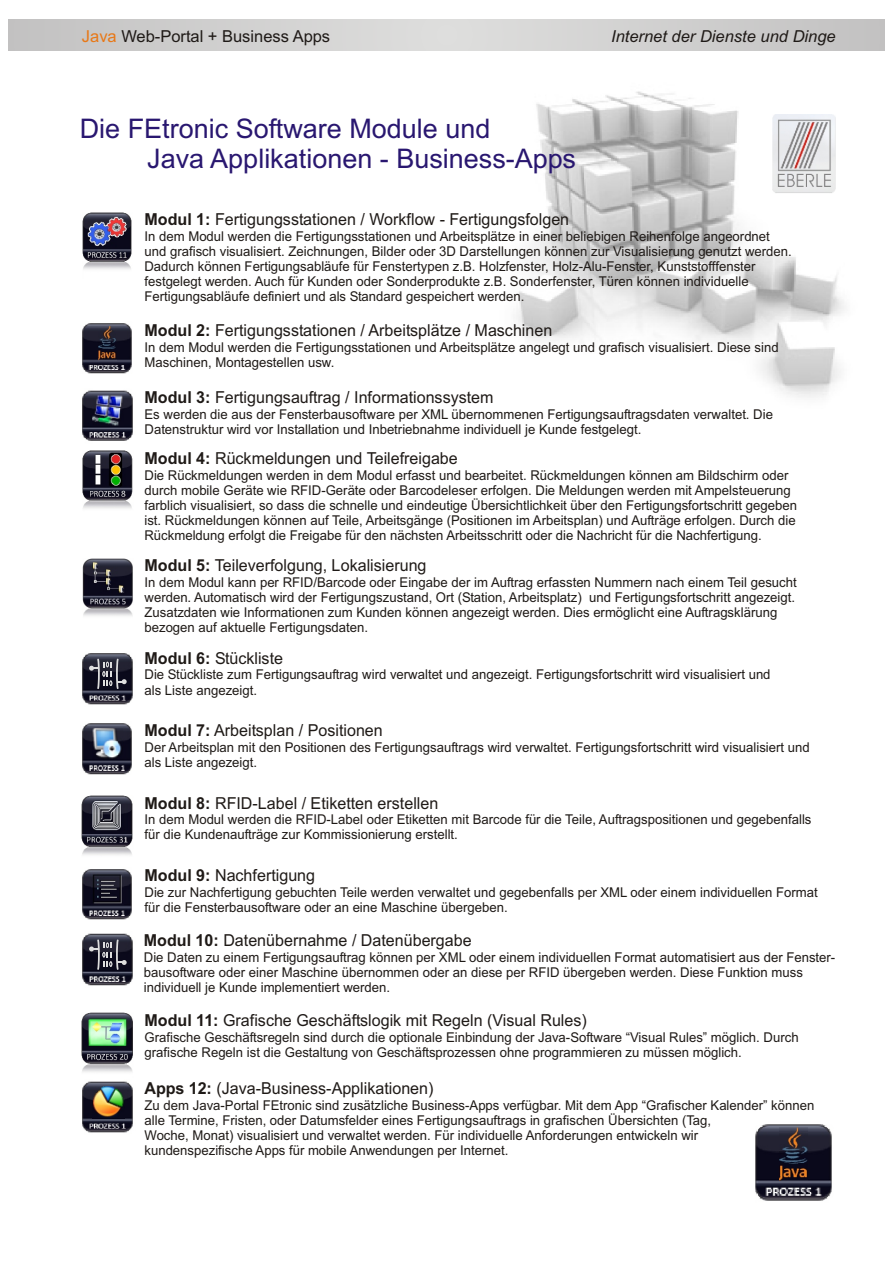
<style>
.page{position:relative;width:894px;height:1263px;background:#fff}
.page>*{position:absolute;margin:0;border:0;box-sizing:border-box;transform-origin:0 0}
.t1{font:27px/30.2px "Arial";color:#291770}
.t2{font:16.5px "Arial";color:#1f1a17}
.t3{font:italic 16.5px "Arial";color:#1f1a17}
.t4{font:13.5px/15.1px "Arial";color:#1f1a17}
.s1{color:#e87817}
.s2{font-weight:700}
</style>
<div class="page">
<img style="left:450px;top:50px;width:435px;height:348px">
<img style="left:773px;top:115px;width:63px;height:79px">
<div style="left:9px;top:19px;width:875px;height:31px;background:linear-gradient(to right,#d0d0cf,#d0d0cf)"></div>
<img style="left:755px;top:1124px;width:77px;height:77px">
<img style="left:779px;top:1128px;width:28px;height:53px">
<img style="left:82px;top:323px;width:50px;height:51px">
<img style="left:99px;top:327px;width:17px;height:33px">
<img style="left:82px;top:212px;width:50px;height:57px">
<img style="left:82px;top:1012px;width:51px;height:60px">
<img style="left:82px;top:451px;width:51px;height:58px">
<img style="left:83px;top:558px;width:50px;height:58px">
<img style="left:82px;top:933px;width:51px;height:53px">
<svg style="left:89px;top:939px;width:38px;height:31px"></svg>
<img style="left:82px;top:653px;width:51px;height:52px">
<svg style="left:89px;top:659px;width:38px;height:30px"></svg>
<img style="left:82px;top:390px;width:51px;height:51px">
<img style="left:93px;top:395px;width:30px;height:30px">
<img style="left:82px;top:1081px;width:51px;height:52px">
<img style="left:92px;top:1087px;width:32px;height:32px">
<img style="left:82px;top:796px;width:51px;height:59px">
<img style="left:82px;top:723px;width:50px;height:52px">
<img style="left:92px;top:729px;width:31px;height:30px">
<img style="left:82px;top:869px;width:50px;height:51px">
<img style="left:92px;top:873px;width:31px;height:31px">
<svg style="left:101px;top:881px;width:16px;height:17px"></svg>
<p class="t2" style="left:82px;top:30px;width:250px"><span class="s1">Java</span> Web-Portal + Business Apps</p>
<p class="t3" style="left:611px;top:30px;width:226px">Internet der Dienste und Dinge</p>
<h1 class="t1" style="left:147px;top:116px;width:430px;text-indent:-67px">Die FEtronic Software Module und<br>Java Applikationen - Business-Apps</h1>
<p class="t2" style="left:145px;top:213px;width:426px"><span class="s2">Modul 1:</span> Fertigungsstationen / Workflow - Fertigungsfolgen</p>
<p class="t4" style="left:144px;top:229px;width:649px">In dem Modul werden die Fertigungsstationen und Arbeitsplätze in einer beliebigen Reihenfolge angeordnet und grafisch visualisiert. Zeichnungen, Bilder oder 3D Darstellungen können zur Visualisierung genutzt werden.<br>Dadurch können Fertigungsabläufe für Fenstertypen z.B. Holzfenster, Holz-Alu-Fenster, Kunststofffenster festgelegt werden. Auch für Kunden oder Sonderprodukte z.B. Sonderfenster, Türen können individuelle Fertigungsabläufe definiert und als Standard gespeichert werden.</p>
<p class="t2" style="left:145px;top:324px;width:409px"><span class="s2">Modul 2:</span> Fertigungsstationen / Arbeitsplätze / Maschinen</p>
<p class="t4" style="left:145px;top:341px;width:636px">In dem Modul werden die Fertigungsstationen und Arbeitsplätze angelegt und grafisch visualisiert. Diese sind<br>Maschinen, Montagestellen usw.</p>
<p class="t2" style="left:145px;top:391px;width:351px"><span class="s2">Modul 3:</span> Fertigungsauftrag / Informationssystem</p>
<p class="t4" style="left:145px;top:408px;width:630px">Es werden die aus der Fensterbausoftware per XML übernommenen Fertigungsauftragsdaten verwaltet. Die<br>Datenstruktur wird vor Installation und Inbetriebnahme individuell je Kunde festgelegt.</p>
<p class="t2" style="left:145px;top:452px;width:315px"><span class="s2">Modul 4:</span> Rückmeldungen und Teilefreigabe</p>
<p class="t4" style="left:144px;top:468px;width:654px">Die Rückmeldungen werden in dem Modul erfasst und bearbeitet. Rückmeldungen können am Bildschirm oder durch mobile Geräte wie RFID-Geräte oder Barcodeleser erfolgen. Die Meldungen werden mit Ampelsteuerung farblich visualisiert, so dass die schnelle und eindeutige Übersichtlichkeit über den Fertigungsfortschritt gegeben ist. Rückmeldungen können auf Teile, Arbeitsgänge (Positionen im Arbeitsplan) und Aufträge erfolgen. Durch die Rückmeldung erfolgt die Freigabe für den nächsten Arbeitsschritt oder die Nachricht für die Nachfertigung.</p>
<p class="t2" style="left:145px;top:559px;width:283px"><span class="s2">Modul 5:</span> Teileverfolgung, Lokalisierung</p>
<p class="t4" style="left:144px;top:575px;width:654px">In dem Modul kann per RFID/Barcode oder Eingabe der im Auftrag erfassten Nummern nach einem Teil gesucht werden. Automatisch wird der Fertigungszustand, Ort (Station, Arbeitsplatz) und Fertigungsfortschritt angezeigt.<br>Zusatzdaten wie Informationen zum Kunden können angezeigt werden. Dies ermöglicht eine Auftragsklärung bezogen auf aktuelle Fertigungsdaten.</p>
<p class="t2" style="left:145px;top:652px;width:140px"><span class="s2">Modul 6:</span> Stückliste</p>
<p class="t4" style="left:145px;top:668px;width:628px">Die Stückliste zum Fertigungsauftrag wird verwaltet und angezeigt. Fertigungsfortschritt wird visualisiert und als Liste angezeigt.</p>
<p class="t2" style="left:145px;top:724px;width:240px"><span class="s2">Modul 7:</span> Arbeitsplan / Positionen</p>
<p class="t4" style="left:145px;top:741px;width:667px">Der Arbeitsplan mit den Positionen des Fertigungsauftrags wird verwaltet. Fertigungsfortschritt wird visualisiert und als Liste angezeigt.</p>
<p class="t2" style="left:145px;top:797px;width:295px"><span class="s2">Modul 8:</span> RFID-Label / Etiketten erstellen</p>
<p class="t4" style="left:145px;top:813px;width:668px">In dem Modul werden die RFID-Label oder Etiketten mit Barcode für die Teile, Auftragspositionen und gegebenfalls für die Kundenaufträge zur Kommissionierung erstellt.</p>
<p class="t2" style="left:145px;top:869px;width:172px"><span class="s2">Modul 9:</span> Nachfertigung</p>
<p class="t4" style="left:145px;top:886px;width:675px">Die zur Nachfertigung gebuchten Teile werden verwaltet und gegebenfalls per XML oder einem individuellen Format für die Fensterbausoftware oder an eine Maschine übergeben.</p>
<p class="t2" style="left:144px;top:934px;width:329px"><span class="s2">Modul 10:</span> Datenübernahme / Datenübergabe</p>
<p class="t4" style="left:144px;top:951px;width:693px">Die Daten zu einem Fertigungsauftrag können per XML oder einem individuellen Format automatisiert aus der Fenster&shy;bausoftware oder einer Maschine übernommen oder an diese per RFID übergeben werden. Diese Funktion muss individuell je Kunde implementiert werden.</p>
<p class="t2" style="left:145px;top:1014px;width:444px"><span class="s2">Modul 11:</span> Grafische Geschäftslogik mit Regeln (Visual Rules)</p>
<p class="t4" style="left:145px;top:1031px;width:656px">Grafische Geschäftsregeln sind durch die optionale Einbindung der Java-Software “Visual Rules” möglich. Durch grafische Regeln ist die Gestaltung von Geschäftsprozessen ohne programmieren zu müssen möglich.</p>
<p class="t2" style="left:145px;top:1082px;width:290px"><span class="s2">Apps 12:</span> (Java-Business-Applikationen)</p>
<p class="t4" style="left:144px;top:1099px;width:671px">Zu dem Java-Portal FEtronic sind zusätzliche Business-Apps verfügbar. Mit dem App “Grafischer Kalender” können alle Termine, Fristen, oder Datumsfelder eines Fertigungsauftrags in grafischen Übersichten (Tag,<br>Woche, Monat) visualisiert und verwaltet werden. Für individuelle Anforderungen entwickeln wir<br>kundenspezifische Apps für mobile Anwendungen per Internet.</p>
</div>
